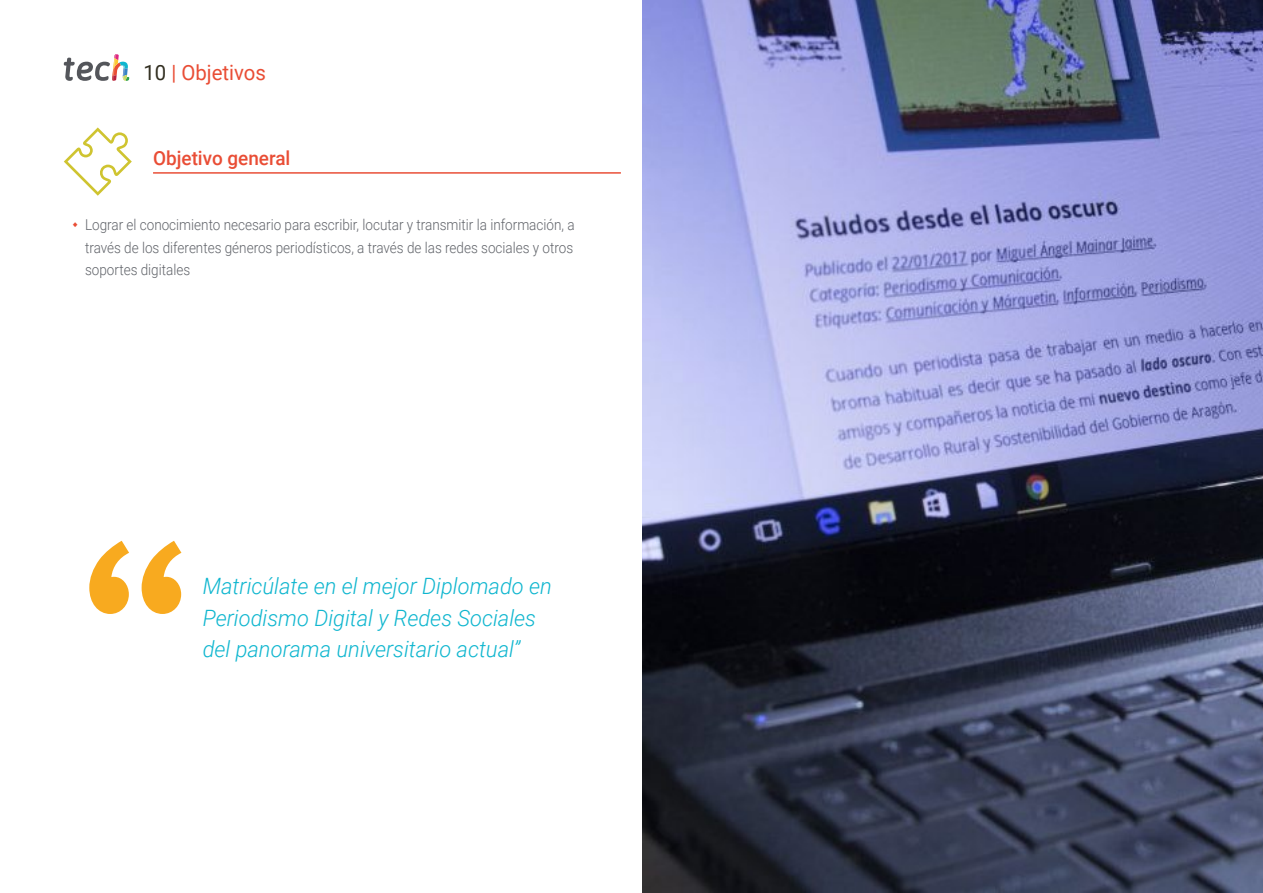
<style>
.page{position:relative;width:1263px;height:893px;background:#fff}
.page>*{position:absolute;margin:0;border:0;box-sizing:border-box;transform-origin:0 0}
.t1{font:italic 300 22.5px/31.5px "Roboto";color:#0fb6cf}
.t2{font:21px "Roboto";color:#e94d35}
.t3{font:500 19.5px "Roboto";color:#e94d35}
.t4{font:300 15px/22.5px "Roboto";color:#61646a;text-align:justify;scale:.9 1}
.s1{color:#312e20}
</style>
<div class="page">
<hr style="left:153px;top:173px;width:468px;height:1px;background:#e94d35">
<svg style="left:64px;top:127px;width:68px;height:69px"></svg>
<svg style="left:64px;top:54px;width:65px;height:27px"></svg>
<svg style="left:89px;top:541px;width:92px;height:73px"></svg>
<img style="left:642px;top:0;width:621px;height:893px">
<h2 class="t2" style="left:144px;top:57px;width:124px"><span class="s1">10</span> | Objetivos</h2>
<h3 class="t3" style="left:153px;top:144px;width:139px">Objetivo general</h3>
<p class="t4" style="left:85px;top:213px;width:545px">Lograr el conocimiento necesario para escribir, locutar y transmitir la información, a través de los diferentes géneros periodísticos, a través de las redes sociales y otros soportes digitales</p>
<h1 class="t1" style="left:203px;top:570px;width:351px">Matricúlate en el mejor Diplomado en<br>Periodismo Digital y Redes Sociales del panorama universitario actual”</h1>
</div>
